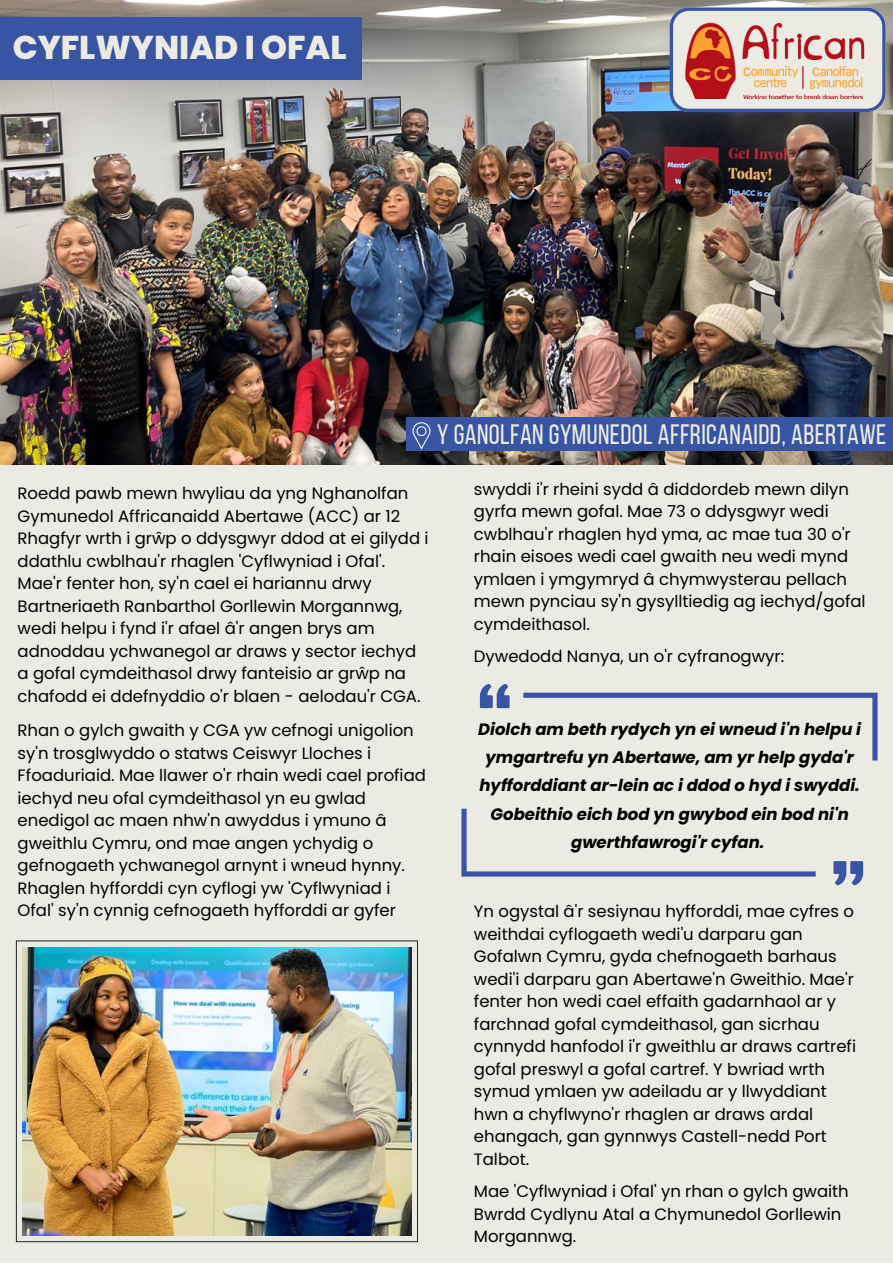
<style>
.page{position:relative;width:893px;height:1264px;background:#fff}
.page>*{position:absolute;margin:0;border:0;box-sizing:border-box;transform-origin:0 0}
.t1{font:800 33px "Poppins";color:#ecebe3}
.t2{font:27.9px "Bebas Neue";letter-spacing:.015em;color:#ecebe3}
.t3{font:16.5px/22.5px "Poppins";color:#000}
.t4{font:italic 700 16.5px/28px "Poppins";color:#000;text-align:center}
</style>
<div class="page">
<div style="left:0;top:0;width:892px;height:1262px;background:#ecebe3"></div>
<img style="left:0;top:0;width:892px;height:464px">
<div style="left:406px;top:418px;width:486px;height:33px;background:#3855a4"></div>
<svg style="left:412px;top:422px;width:18px;height:27px"></svg>
<svg style="left:480px;top:683px;width:29px;height:25px"></svg>
<svg style="left:833px;top:861px;width:30px;height:24px"></svg>
<svg style="left:523px;top:692px;width:354px;height:68px"></svg>
<svg style="left:461px;top:808px;width:354px;height:68px"></svg>
<svg style="left:16px;top:940px;width:402px;height:302px"></svg>
<img style="left:23px;top:947px;width:388px;height:288px">
<svg style="left:669px;top:7px;width:216px;height:105px"></svg>
<div style="left:0;top:17px;width:362px;height:62px;background:#3855a4"></div>
<img style="left:673px;top:21px;width:199px;height:78px">
<h1 class="t1" style="left:13px;top:24px;width:335px">CYFLWYNIAD I OFAL</h1>
<h2 class="t2" style="left:437px;top:423px;width:450px">Y GANOLFAN GYMUNEDOL AFFRICANAIDD, ABERTAWE</h2>
<p class="t3" style="left:474px;top:478px;width:393px">swyddi i'r rheini sydd â diddordeb mewn dilyn gyrfa mewn gofal. Mae 73 o ddysgwyr wedi cwblhau'r rhaglen hyd yma, ac mae tua 30 o'r rhain eisoes wedi cael gwaith neu wedi mynd ymlaen i ymgymryd â chymwysterau pellach mewn pynciau sy'n gysylltiedig ag iechyd/gofal cymdeithasol.</p>
<p class="t3" style="left:474px;top:645px;width:312px">Dywedodd Nanya, un o'r cyfranogwyr:</p>
<p class="t3" style="left:18px;top:482px;width:412px">Roedd pawb mewn hwyliau da yng Nghanolfan Gymunedol Affricanaidd Abertawe (ACC) ar 12<br>Rhagfyr wrth i grŵp o ddysgwyr ddod at ei gilydd i ddathlu cwblhau'r rhaglen 'Cyflwyniad i Ofal'.<br>Mae'r fenter hon, sy'n cael ei hariannu drwy Bartneriaeth Ranbarthol Gorllewin Morgannwg, wedi helpu i fynd i'r afael â'r angen brys am adnoddau ychwanegol ar draws y sector iechyd a gofal cymdeithasol drwy fanteisio ar grŵp na chafodd ei ddefnyddio o'r blaen - aelodau'r CGA.</p>
<p class="t3" style="left:18px;top:719px;width:410px">Rhan o gylch gwaith y CGA yw cefnogi unigolion sy'n trosglwyddo o statws Ceiswyr Lloches i Ffoaduriaid. Mae llawer o'r rhain wedi cael profiad iechyd neu ofal cymdeithasol yn eu gwlad enedigol ac maen nhw'n awyddus i ymuno â gweithlu Cymru, ond mae angen ychydig o gefnogaeth ychwanegol arnynt i wneud hynny.<br>Rhaglen hyfforddi cyn cyflogi yw 'Cyflwyniad i Ofal' sy'n cynnig cefnogaeth hyfforddi ar gyfer</p>
<p class="t4" style="left:478px;top:715px;width:384px">Diolch am beth rydych yn ei wneud i'n helpu i ymgartrefu yn Abertawe, am yr help gyda'r hyfforddiant ar-lein ac i ddod o hyd i swyddi.<br>Gobeithio eich bod yn gwybod ein bod ni'n gwerthfawrogi'r cyfan.</p>
<p class="t3" style="left:474px;top:900px;width:383px">Yn ogystal â'r sesiynau hyfforddi, mae cyfres o weithdai cyflogaeth wedi'u darparu gan Gofalwn Cymru, gyda chefnogaeth barhaus wedi'i darparu gan Abertawe'n Gweithio. Mae'r fenter hon wedi cael effaith gadarnhaol ar y farchnad gofal cymdeithasol, gan sicrhau cynnydd hanfodol i'r gweithlu ar draws cartrefi gofal preswyl a gofal cartref. Y bwriad wrth symud ymlaen yw adeiladu ar y llwyddiant hwn a chyflwyno'r rhaglen ar draws ardal ehangach, gan gynnwys Castell-nedd Port Talbot.</p>
<p class="t3" style="left:474px;top:1180px;width:376px">Mae 'Cyflwyniad i Ofal' yn rhan o gylch gwaith<br>Bwrdd Cydlynu Atal a Chymunedol Gorllewin<br>Morgannwg.</p>
</div>
